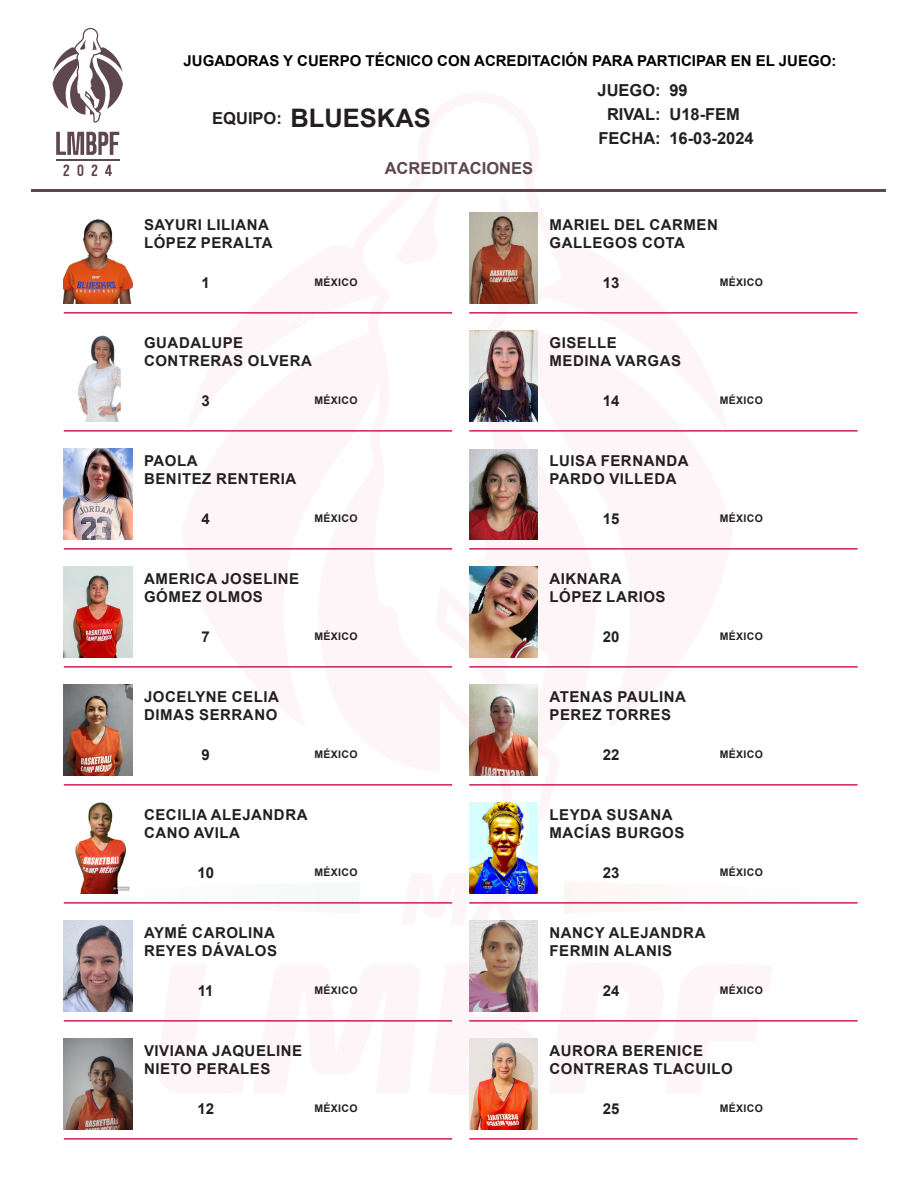
<style>
.page{position:relative;width:918px;height:1188px;background:#fff}
.page>*{position:absolute;margin:0;border:0;box-sizing:border-box;transform-origin:0 0}
.t1{font:700 25.5px "Arial";color:#231f20}
.t2{font:700 16.5px/24px "Arial";color:#231f20}
.t3{font:700 16.5px "Arial";color:#5e474f}
.t4{font:700 15px "Arial";letter-spacing:.035em;color:#231f20}
.t5{font:700 15px "Arial";color:#000}
.t6{font:700 10.5px "Arial";letter-spacing:.035em;color:#231f20}
</style>
<div class="page">
<svg style="left:452px;top:893px;width:82px;height:28px"></svg>
<svg style="left:89px;top:893px;width:44px;height:31px"></svg>
<svg style="left:452px;top:212px;width:86px;height:591px"></svg>
<hr style="left:32px;top:189px;width:854px;height:3px;background:#5e474f">
<svg style="left:53px;top:28px;width:70px;height:95px"></svg>
<svg style="left:56px;top:132px;width:63px;height:23px"></svg>
<svg style="left:63px;top:165px;width:6px;height:11px"></svg>
<svg style="left:77px;top:165px;width:6px;height:11px"></svg>
<svg style="left:92px;top:165px;width:5px;height:11px"></svg>
<svg style="left:105px;top:165px;width:7px;height:11px"></svg>
<hr style="left:56px;top:159px;width:64px;height:1px;background:#5e474f">
<img style="left:64px;top:219px;width:68px;height:84px">
<hr style="left:64px;top:312px;width:388px;height:2px;background:#cc1f56">
<img style="left:78px;top:335px;width:43px;height:86px">
<hr style="left:64px;top:430px;width:388px;height:2px;background:#cc1f56">
<img style="left:64px;top:449px;width:68px;height:90px">
<hr style="left:64px;top:548px;width:388px;height:2px;background:#cc1f56">
<img style="left:64px;top:567px;width:68px;height:90px">
<hr style="left:64px;top:666px;width:388px;height:2px;background:#cc1f56">
<img style="left:469px;top:450px;width:69px;height:89px">
<hr style="left:64px;top:784px;width:388px;height:2px;background:#cc1f56">
<img style="left:64px;top:685px;width:68px;height:90px">
<hr style="left:64px;top:902px;width:388px;height:2px;background:#cc1f56">
<img style="left:75px;top:803px;width:55px;height:90px">
<hr style="left:64px;top:1020px;width:388px;height:2px;background:#cc1f56">
<img style="left:64px;top:1039px;width:68px;height:90px">
<hr style="left:64px;top:1138px;width:388px;height:2px;background:#cc1f56">
<img style="left:469px;top:213px;width:69px;height:90px">
<hr style="left:469px;top:312px;width:389px;height:2px;background:#cc1f56">
<img style="left:469px;top:331px;width:69px;height:90px">
<hr style="left:469px;top:430px;width:389px;height:2px;background:#cc1f56">
<img style="left:469px;top:567px;width:69px;height:90px">
<hr style="left:469px;top:548px;width:389px;height:2px;background:#cc1f56">
<img style="left:469px;top:685px;width:69px;height:90px">
<hr style="left:469px;top:666px;width:389px;height:2px;background:#cc1f56">
<img style="left:469px;top:803px;width:69px;height:90px">
<hr style="left:469px;top:784px;width:389px;height:2px;background:#cc1f56">
<img style="left:469px;top:921px;width:69px;height:90px">
<hr style="left:469px;top:902px;width:389px;height:2px;background:#cc1f56">
<img style="left:469px;top:1039px;width:69px;height:90px">
<hr style="left:469px;top:1020px;width:389px;height:2px;background:#cc1f56">
<hr style="left:469px;top:1138px;width:389px;height:2px;background:#cc1f56">
<img style="left:64px;top:921px;width:68px;height:90px">
<p class="t5" style="left:184px;top:51px;width:654px">JUGADORAS Y CUERPO TÉCNICO CON ACREDITACIÓN PARA PARTICIPAR EN EL JUEGO:</p>
<p class="t2" style="left:669px;top:79px;width:86px">99<br>U18-FEM<br>16-03-2024</p>
<p class="t2" style="left:598px;top:79px;width:65px;text-align:center">JUEGO:<br>RIVAL:<br>FECHA:</p>
<h1 class="t1" style="left:291px;top:101px;width:142px">BLUESKAS</h1>
<p class="t2" style="left:212px;top:107px;width:71px">EQUIPO:</p>
<p class="t4" style="left:144px;top:214px;width:126px">SAYURI LILIANA</p>
<p class="t4" style="left:144px;top:232px;width:130px">LÓPEZ PERALTA</p>
<p class="t4" style="left:202px;top:272px;width:10px">1</p>
<p class="t6" style="left:314px;top:275px;width:45px">MÉXICO</p>
<p class="t4" style="left:144px;top:332px;width:101px">GUADALUPE</p>
<p class="t4" style="left:144px;top:350px;width:169px">CONTRERAS OLVERA</p>
<p class="t4" style="left:202px;top:390px;width:10px">3</p>
<p class="t6" style="left:314px;top:393px;width:45px">MÉXICO</p>
<p class="t4" style="left:144px;top:450px;width:55px">PAOLA</p>
<p class="t4" style="left:144px;top:468px;width:154px">BENITEZ RENTERIA</p>
<p class="t4" style="left:202px;top:508px;width:10px">4</p>
<p class="t6" style="left:314px;top:511px;width:45px">MÉXICO</p>
<p class="t4" style="left:144px;top:568px;width:157px">AMERICA JOSELINE</p>
<p class="t4" style="left:144px;top:586px;width:120px">GÓMEZ OLMOS</p>
<p class="t4" style="left:202px;top:626px;width:10px">7</p>
<p class="t6" style="left:314px;top:629px;width:45px">MÉXICO</p>
<p class="t4" style="left:144px;top:686px;width:136px">JOCELYNE CELIA</p>
<p class="t4" style="left:144px;top:704px;width:135px">DIMAS SERRANO</p>
<p class="t4" style="left:202px;top:744px;width:10px">9</p>
<p class="t6" style="left:314px;top:747px;width:45px">MÉXICO</p>
<p class="t4" style="left:144px;top:804px;width:165px">CECILIA ALEJANDRA</p>
<p class="t4" style="left:144px;top:822px;width:97px">CANO AVILA</p>
<p class="t4" style="left:197px;top:862px;width:18px">10</p>
<p class="t6" style="left:314px;top:865px;width:45px">MÉXICO</p>
<p class="t4" style="left:144px;top:922px;width:133px">AYMÉ CAROLINA</p>
<p class="t4" style="left:144px;top:940px;width:135px">REYES DÁVALOS</p>
<p class="t4" style="left:198px;top:980px;width:17px">11</p>
<p class="t6" style="left:314px;top:983px;width:45px">MÉXICO</p>
<p class="t4" style="left:144px;top:1040px;width:160px">VIVIANA JAQUELINE</p>
<p class="t4" style="left:144px;top:1058px;width:128px">NIETO PERALES</p>
<p class="t4" style="left:197px;top:1098px;width:18px">12</p>
<p class="t6" style="left:314px;top:1101px;width:45px">MÉXICO</p>
<p class="t3" style="left:385px;top:156px;width:150px">ACREDITACIONES</p>
<p class="t4" style="left:550px;top:214px;width:170px">MARIEL DEL CARMEN</p>
<p class="t4" style="left:550px;top:232px;width:137px">GALLEGOS COTA</p>
<p class="t4" style="left:603px;top:272px;width:18px">13</p>
<p class="t6" style="left:720px;top:275px;width:45px">MÉXICO</p>
<p class="t4" style="left:550px;top:332px;width:69px">GISELLE</p>
<p class="t4" style="left:550px;top:350px;width:133px">MEDINA VARGAS</p>
<p class="t4" style="left:603px;top:390px;width:18px">14</p>
<p class="t6" style="left:720px;top:393px;width:45px">MÉXICO</p>
<p class="t4" style="left:550px;top:450px;width:141px">LUISA FERNANDA</p>
<p class="t4" style="left:550px;top:468px;width:129px">PARDO VILLEDA</p>
<p class="t4" style="left:603px;top:508px;width:18px">15</p>
<p class="t6" style="left:720px;top:511px;width:45px">MÉXICO</p>
<p class="t4" style="left:550px;top:568px;width:74px">AIKNARA</p>
<p class="t4" style="left:550px;top:586px;width:118px">LÓPEZ LARIOS</p>
<p class="t4" style="left:603px;top:626px;width:18px">20</p>
<p class="t6" style="left:720px;top:629px;width:45px">MÉXICO</p>
<p class="t4" style="left:550px;top:686px;width:138px">ATENAS PAULINA</p>
<p class="t4" style="left:550px;top:704px;width:123px">PEREZ TORRES</p>
<p class="t4" style="left:603px;top:744px;width:18px">22</p>
<p class="t6" style="left:720px;top:747px;width:45px">MÉXICO</p>
<p class="t4" style="left:550px;top:804px;width:125px">LEYDA SUSANA</p>
<p class="t4" style="left:550px;top:822px;width:136px">MACÍAS BURGOS</p>
<p class="t4" style="left:603px;top:862px;width:18px">23</p>
<p class="t6" style="left:720px;top:865px;width:45px">MÉXICO</p>
<p class="t4" style="left:550px;top:922px;width:157px">NANCY ALEJANDRA</p>
<p class="t4" style="left:550px;top:940px;width:124px">FERMIN ALANIS</p>
<p class="t4" style="left:603px;top:980px;width:18px">24</p>
<p class="t6" style="left:720px;top:983px;width:45px">MÉXICO</p>
<p class="t4" style="left:550px;top:1040px;width:155px">AURORA BERENICE</p>
<p class="t4" style="left:550px;top:1058px;width:185px">CONTRERAS TLACUILO</p>
<p class="t4" style="left:603px;top:1098px;width:18px">25</p>
<p class="t6" style="left:720px;top:1101px;width:45px">MÉXICO</p>
</div>
